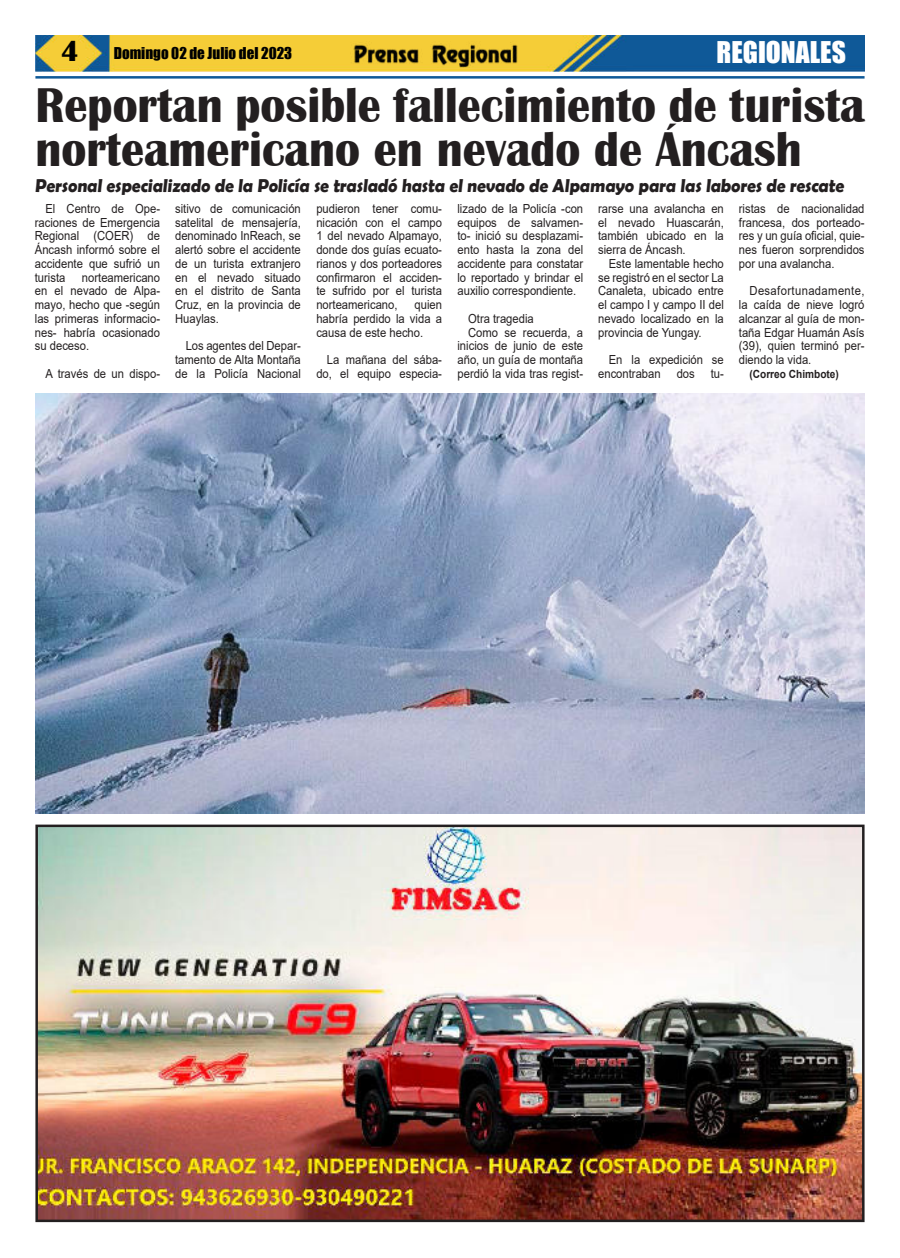
<style>
.page{position:relative;width:900px;height:1258px;background:#fff}
.page>*{position:absolute;margin:0;border:0;box-sizing:border-box;transform-origin:0 0}
.t1{font:700 50.25px/43.8px "Britannic";color:#231f20;scale:.92 1}
.t2{font:27.5px "Impact";color:#fff}
.t3{font:700 18.75px "Berlin Sans FB Demi";color:#231f20;scale:.93 1}
.t4{font:15px "Impact";color:#000}
.t5{font:12.5px/13.8px "Arial";color:#231f20;text-align:justify;scale:.9 1}
.t6{font:700 11.25px "Arial";color:#231f20;scale:.9 1}
.s1{font-family:"Britannic";font-weight:700;font-size:30px}
</style>
<div class="page">
<img style="left:35px;top:35px;width:830px;height:36px">
<hr style="left:35px;top:76px;width:830px;height:3px;background:#0f5998">
<img style="left:351px;top:41px;width:169px;height:27px">
<img style="left:35px;top:393px;width:830px;height:420px">
<img style="left:39px;top:829px;width:822px;height:389px">
<div style="left:35px;top:825px;width:830px;height:397px;border:3px solid #231f20"></div>
<p class="t4" style="left:61px;top:47px;width:233px"><span class="s1">4</span> Domingo 02 de Julio del 2023</p>
<h2 class="t2" style="left:717px;top:37px;width:131px">REGIONALES</h2>
<h1 class="t1" style="left:35px;top:83px;width:903px">Reportan posible fallecimiento de turista norteamericano en nevado de Áncash</h1>
<p class="t5" style="left:35px;top:201px;width:141px;text-indent:11px">El Centro de Ope&shy;raciones de Emergencia Regional (COER) de Áncash informó sobre el accidente que sufrió un turista</p>
<h3 class="t3" style="left:35px;top:175px;width:874px">Personal especializado de la Policía se trasladó hasta el nevado de Alpamayo para las labores de rescate</h3>
<p class="t5" style="left:457px;top:203px;width:141px">lizado de la Policía -con equipos de salvamen&shy;to- inició su desplazami&shy;ento hasta la zona del accidente para constatar lo reportado y brindar el auxilio correspondiente.</p>
<p class="t5" style="left:468px;top:311px;width:74px">Otra tragedia</p>
<p class="t5" style="left:468px;top:326px;width:129px">Como se recuerda, a</p>
<p class="t5" style="left:457px;top:340px;width:141px">inicios de junio de este</p>
<p class="t5" style="left:457px;top:354px;width:141px">año, un guía de montaña</p>
<p class="t5" style="left:457px;top:368px;width:141px">perdió la vida tras regist-</p>
<p class="t5" style="left:175px;top:203px;width:141px">sitivo de comunicación satelital de mensajería, denominado InReach, se alertó sobre el accidente de un turista extranjero en el nevado situado en el distrito de Santa Cruz, en la provincia de Huaylas.</p>
<p class="t5" style="left:175px;top:340px;width:141px;text-indent:11px">Los agentes del Depar&shy;tamento de Alta Montaña de la Policía Nacional</p>
<p class="t5" style="left:598px;top:203px;width:141px">rarse una avalancha en el nevado Huascarán, también ubicado en la sierra de Áncash.</p>
<p class="t5" style="left:598px;top:258px;width:141px;text-indent:11px">Este lamentable hecho se registró en el sector La Canaleta, ubicado entre el campo I y campo II del nevado localizado en la provincia de Yungay.</p>
<p class="t5" style="left:598px;top:354px;width:141px;text-indent:11px">En la expedición se encontraban</p>
<p class="t5" style="left:739px;top:203px;width:141px">ristas de nacionalidad francesa, dos porteado&shy;res y un guía oficial, quie&shy;nes fueron sorprendidos por una avalancha.</p>
<p class="t5" style="left:739px;top:285px;width:141px;text-indent:11px">Desafortunadamente, la caída de nieve logró alcanzar al guía de mon&shy;taña Edgar Huamán Asís (39), quien terminó per&shy;diendo la vida.</p>
<p class="t6" style="left:750px;top:370px;width:101px">(Correo Chimbote)</p>
<p class="t5" style="left:316px;top:203px;width:141px">pudieron tener comu&shy;nicación con el campo 1 del nevado Alpamayo, donde dos guías ecuato&shy;rianos y dos porteadores confirmaron el acciden&shy;te sufrido por el turista norteamericano,</p>
<p class="t5" style="left:35px;top:271px;width:141px;text-indent:47px">norteamericano en el nevado de Alpa&shy;mayo, hecho que -según las primeras informacio&shy;nes- habría ocasionado su deceso.</p>
<p class="t5" style="left:45px;top:368px;width:129px">A través de un dispo-</p>
<p class="t5" style="left:316px;top:299px;width:141px;text-indent:98px">quien habría perdido la vida a causa de este hecho.</p>
<p class="t5" style="left:316px;top:354px;width:141px;text-align:right">La mañana del sába&shy;do, el equipo especia-</p>
<p class="t5" style="left:677px;top:368px;width:22px">dos</p>
<p class="t5" style="left:711px;top:368px;width:16px">tu-</p>
</div>
